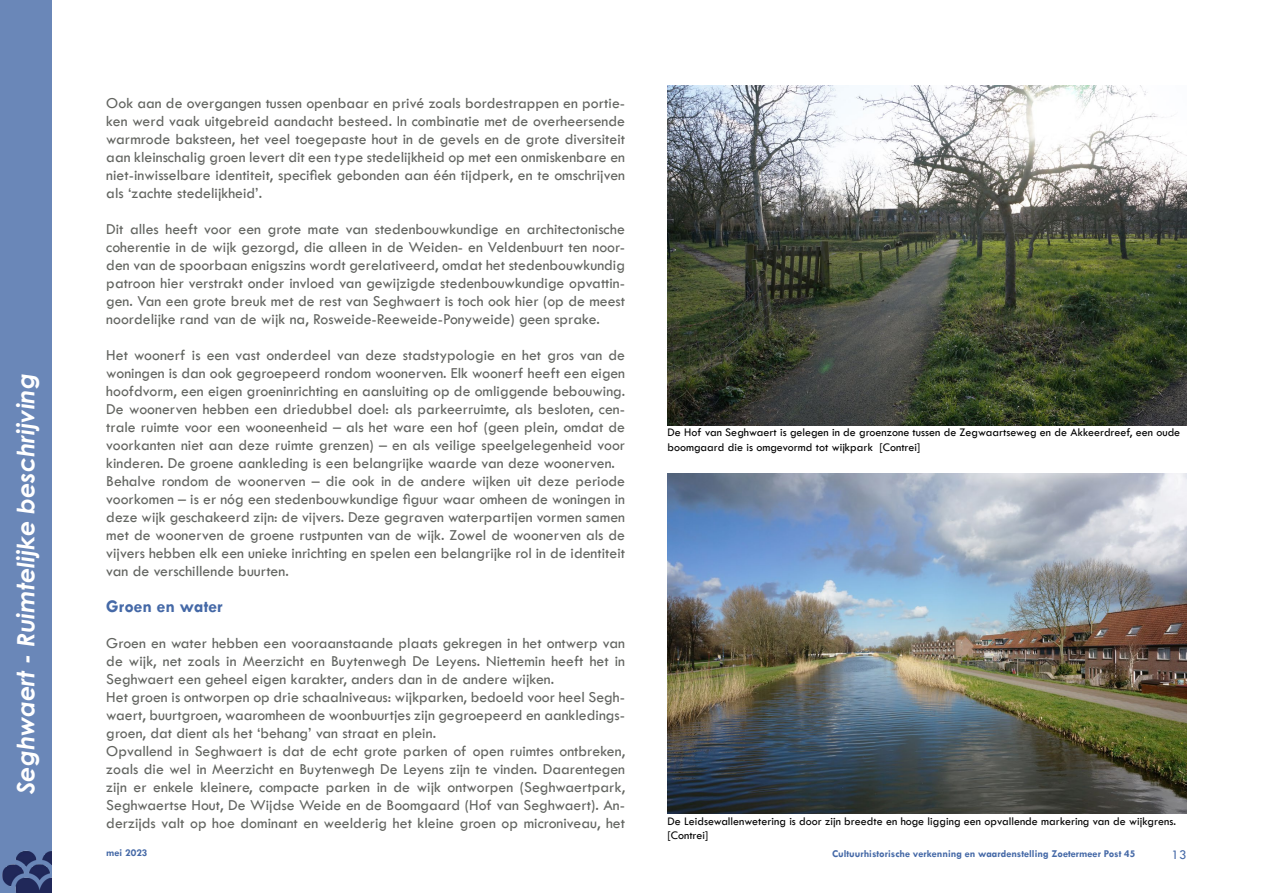
<style>
.page{position:relative;width:1263px;height:893px;background:#fff}
.page>*{position:absolute;margin:0;border:0;box-sizing:border-box;transform-origin:0 0}
.t1{font:italic 700 24px "Century Gothic";color:#fff}
.t2{font:700 18px "Tw Cen";color:#4569a7}
.t3{font:500 15.75px/18px "Tw Cen";color:#626460;text-align:justify}
.t4{font:500 13.5px "Tw Cen";color:#4569a7}
.t5{font:500 12px/14.4px "Tw Cen";color:#000}
.t6{font:700 10.5px "Tw Cen";color:#4569a7}
</style>
<div class="page">
<div style="left:0;top:0;width:51px;height:893px;background:#6a87b8"></div>
<img style="left:2px;top:850px;width:49px;height:43px">
<img style="left:668px;top:473px;width:518px;height:340px">
<img style="left:668px;top:85px;width:518px;height:340px">
<h1 class="t1" style="left:8px;top:794px;width:422px;rotate:-90deg">Seghwaert - Ruimtelijke beschrijving</h1>
<p class="t3" style="left:106px;top:94px;width:520px">Ook aan de overgangen tussen openbaar en privé zoals bordestrappen en portie&shy;ken werd vaak uitgebreid aandacht besteed. In combinatie met de overheersende warmrode baksteen, het veel toegepaste hout in de gevels en de grote diversiteit aan kleinschalig groen levert dit een type stedelijkheid op met een onmiskenbare en niet-inwisselbare identiteit, specifiek gebonden aan één tijdperk, en te omschrijven als ‘zachte stedelijkheid’.</p>
<p class="t3" style="left:106px;top:220px;width:520px">Dit alles heeft voor een grote mate van stedenbouwkundige en architectonische coherentie in de wijk gezorgd, die alleen in de Weiden- en Veldenbuurt ten noor&shy;den van de spoorbaan enigszins wordt gerelativeerd, omdat het stedenbouwkundig patroon hier verstrakt onder invloed van gewijzigde stedenbouwkundige opvattin&shy;gen. Van een grote breuk met de rest van Seghwaert is toch ook hier (op de meest noordelijke rand van de wijk na, Rosweide-Reeweide-Ponyweide) geen sprake.</p>
<p class="t3" style="left:106px;top:346px;width:520px;text-align:left">Het woonerf is een vast onderdeel van deze stadstypologie en het gros van de woningen is dan ook gegroepeerd rondom woonerven. Elk woonerf heeft een eigen hoofdvorm, een eigen groeninrichting en aansluiting op de omliggende bebouwing.<br>De woonerven hebben een driedubbel doel: als parkeerruimte, als besloten, cen&shy;trale ruimte voor een wooneenheid – als het ware een hof (geen plein, omdat de voorkanten niet aan deze ruimte grenzen) – en als veilige speelgelegenheid voor kinderen. De groene aankleding is een belangrijke waarde van deze woonerven.<br>Behalve rondom de woonerven – die ook in de andere wijken uit deze periode voorkomen – is er nóg een stedenbouwkundige figuur waar omheen de woningen in deze wijk geschakeerd zijn: de vijvers. Deze gegraven waterpartijen vormen samen met de woonerven de groene rustpunten van de wijk. Zowel de woonerven als de vijvers hebben elk een unieke inrichting en spelen een belangrijke rol in de identiteit van de verschillende buurten.</p>
<p class="t2" style="left:106px;top:595px;width:118px">Groen en water</p>
<p class="t3" style="left:106px;top:634px;width:520px;text-align:left">Groen en water hebben een vooraanstaande plaats gekregen in het ontwerp van de wijk, net zoals in Meerzicht en Buytenwegh De Leyens. Niettemin heeft het in Seghwaert een geheel eigen karakter, anders dan in de andere wijken.<br>Het groen is ontworpen op drie schaalniveaus: wijkparken, bedoeld voor heel Segh&shy;waert, buurtgroen, waaromheen de woonbuurtjes zijn gegroepeerd en aankledings&shy;groen, dat dient als het ‘behang’ van straat en plein.<br>Opvallend in Seghwaert is dat de echt grote parken of open ruimtes ontbreken, zoals die wel in Meerzicht en Buytenwegh De Leyens zijn te vinden. Daarentegen zijn er enkele kleinere, compacte parken in de wijk ontworpen (Seghwaertpark, Seghwaertse Hout, De Wijdse Weide en de Boomgaard (Hof van Seghwaert). An&shy;derzijds valt op hoe dominant en weelderig het kleine groen op microniveau, het</p>
<p class="t5" style="left:668px;top:425px;width:514px">De Hof van Seghwaert is gelegen in de groenzone tussen de Zegwaartseweg en de Akkeerdreef, een oude boomgaard die is omgevormd tot wijkpark [Contrei]</p>
<p class="t5" style="left:668px;top:813px;width:510px">De Leidsewallenwetering is door zijn breedte en hoge ligging een opvallende markering van de wijkgrens. [Contrei]</p>
<p class="t6" style="left:106px;top:846px;width:43px">mei 2023</p>
<p class="t6" style="left:832px;top:847px;width:305px">Cultuurhistorische verkenning en waardenstelling Zoetermeer Post 45</p>
<p class="t4" style="left:1171px;top:847px;width:16px">13</p>
</div>
